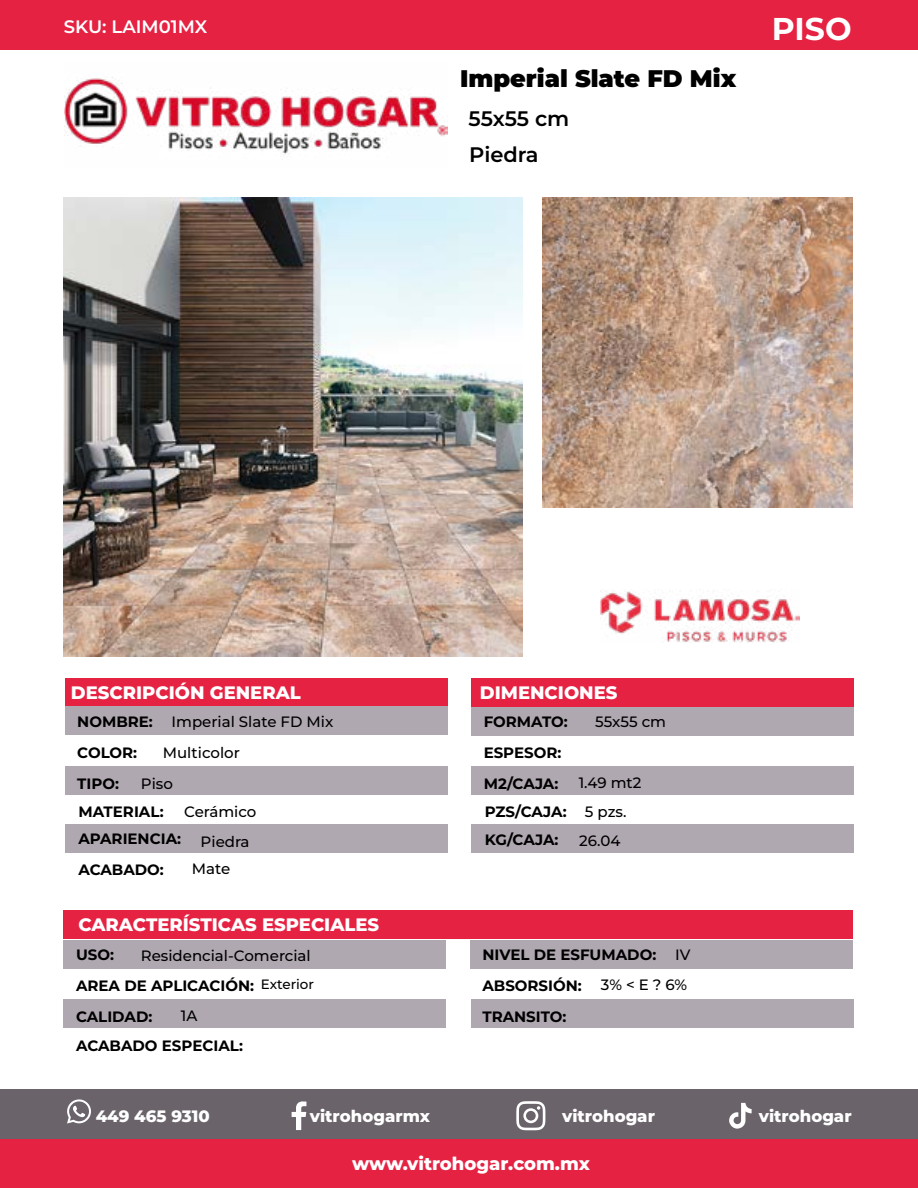
<style>
.page{position:relative;width:918px;height:1188px;background:#fff}
.page>*{position:absolute;margin:0;border:0;box-sizing:border-box;transform-origin:0 0}
.t1{font:700 31.5px "Montserrat";color:#fff}
.t2{font:900 24px "Montserrat";color:#000}
.t3{font:600 21px "Montserrat";color:#000}
.t4{font:800 18px "Montserrat";color:#fff}
.t5{font:600 18px "Montserrat";color:#fff}
.t6{font:800 16.5px "Montserrat";color:#fff}
.t7{font:700 15px "Montserrat";color:#000}
.t8{font:500 15px "Montserrat";color:#000}
.t9{font:500 13.5px "Montserrat";color:#000}
</style>
<div class="page">
<div style="left:65px;top:678px;width:382px;height:28px;background:#e62243"></div>
<div style="left:65px;top:707px;width:382px;height:28px;background:#b0a8b0"></div>
<div style="left:63px;top:940px;width:383px;height:28px;background:#b0a8b0"></div>
<div style="left:471px;top:707px;width:383px;height:28px;background:#b0a8b0"></div>
<div style="left:470px;top:940px;width:383px;height:28px;background:#b0a8b0"></div>
<div style="left:65px;top:824px;width:382px;height:28px;background:#b0a8b0"></div>
<div style="left:471px;top:824px;width:383px;height:29px;background:#b0a8b0"></div>
<div style="left:65px;top:766px;width:382px;height:29px;background:#b0a8b0"></div>
<div style="left:63px;top:1000px;width:383px;height:28px;background:#b0a8b0"></div>
<div style="left:471px;top:766px;width:383px;height:29px;background:#b0a8b0"></div>
<div style="left:471px;top:1000px;width:383px;height:28px;background:#b0a8b0"></div>
<div style="left:63px;top:910px;width:790px;height:28px;background:#e62243"></div>
<div style="left:471px;top:678px;width:383px;height:28px;background:#e62243"></div>
<div style="left:1px;top:1139px;width:917px;height:49px;background:#e62243"></div>
<div style="left:0;top:1089px;width:918px;height:49px;background:#6a636a"></div>
<div style="left:0;top:0;width:918px;height:49px;background:#e62243"></div>
<svg style="left:67px;top:1099px;width:24px;height:25px"></svg>
<svg style="left:292px;top:1101px;width:14px;height:29px"></svg>
<svg style="left:516px;top:1101px;width:29px;height:29px"></svg>
<svg style="left:729px;top:1103px;width:23px;height:26px"></svg>
<img style="left:64px;top:77px;width:383px;height:77px">
<img style="left:601px;top:591px;width:198px;height:52px">
<img style="left:542px;top:197px;width:311px;height:311px">
<img style="left:64px;top:197px;width:459px;height:459px">
<p class="t5" style="left:64px;top:15px;width:145px">SKU: LAIM01MX</p>
<p class="t1" style="left:772px;top:7px;width:81px">PISO</p>
<p class="t2" style="left:460px;top:63px;width:278px">Imperial Slate FD Mix</p>
<p class="t3" style="left:469px;top:105px;width:102px">55x55 cm</p>
<p class="t3" style="left:469px;top:140px;width:71px">Piedra</p>
<p class="t4" style="left:71px;top:681px;width:231px">DESCRIPCIÓN GENERAL</p>
<p class="t4" style="left:480px;top:681px;width:139px">DIMENCIONES</p>
<p class="t8" style="left:172px;top:712px;width:163px">Imperial Slate FD Mix</p>
<p class="t8" style="left:163px;top:743px;width:79px">Multicolor</p>
<p class="t8" style="left:141px;top:773px;width:34px">Piso</p>
<p class="t8" style="left:184px;top:802px;width:74px">Cerámico</p>
<p class="t8" style="left:201px;top:832px;width:50px">Piedra</p>
<p class="t7" style="left:77px;top:712px;width:77px">NOMBRE:</p>
<p class="t7" style="left:484px;top:712px;width:86px">FORMATO:</p>
<p class="t7" style="left:77px;top:743px;width:61px">COLOR:</p>
<p class="t7" style="left:484px;top:743px;width:79px">ESPESOR:</p>
<p class="t7" style="left:484px;top:774px;width:76px">M2/CAJA:</p>
<p class="t7" style="left:77px;top:773px;width:43px">TIPO:</p>
<p class="t7" style="left:78px;top:801px;width:87px">MATERIAL:</p>
<p class="t7" style="left:485px;top:801px;width:83px">PZS/CAJA:</p>
<p class="t7" style="left:78px;top:829px;width:104px">APARIENCIA:</p>
<p class="t7" style="left:485px;top:829px;width:75px">KG/CAJA:</p>
<p class="t7" style="left:78px;top:860px;width:87px">ACABADO:</p>
<p class="t8" style="left:192px;top:859px;width:40px">Mate</p>
<p class="t8" style="left:595px;top:711px;width:72px">55x55 cm</p>
<p class="t8" style="left:579px;top:772px;width:64px">1.49 mt2</p>
<p class="t8" style="left:585px;top:801px;width:43px">5 pzs.</p>
<p class="t8" style="left:579px;top:831px;width:43px">26.04</p>
<p class="t4" style="left:78px;top:913px;width:302px">CARACTERÍSTICAS ESPECIALES</p>
<p class="t7" style="left:76px;top:945px;width:39px">USO:</p>
<p class="t7" style="left:482px;top:945px;width:175px">NIVEL DE ESFUMADO:</p>
<p class="t8" style="left:141px;top:946px;width:171px">Residencial-Comercial</p>
<p class="t8" style="left:675px;top:945px;width:17px">IV</p>
<p class="t8" style="left:601px;top:975px;width:88px">3% &lt; E ? 6%</p>
<p class="t7" style="left:76px;top:976px;width:180px">AREA DE APLICACIÓN:</p>
<p class="t7" style="left:482px;top:976px;width:101px">ABSORSIÓN:</p>
<p class="t9" style="left:261px;top:975px;width:55px">Exterior</p>
<p class="t8" style="left:181px;top:1006px;width:18px">1A</p>
<p class="t7" style="left:76px;top:1007px;width:78px">CALIDAD:</p>
<p class="t7" style="left:76px;top:1035px;width:169px">ACABADO ESPECIAL:</p>
<p class="t7" style="left:482px;top:1007px;width:86px">TRANSITO:</p>
<p class="t6" style="left:96px;top:1105px;width:116px">449 465 9310</p>
<p class="t6" style="left:310px;top:1105px;width:122px">vitrohogarmx</p>
<p class="t6" style="left:562px;top:1105px;width:94px">vitrohogar</p>
<p class="t6" style="left:759px;top:1105px;width:94px">vitrohogar</p>
<p class="t4" style="left:352px;top:1152px;width:239px">www.vitrohogar.com.mx</p>
</div>
